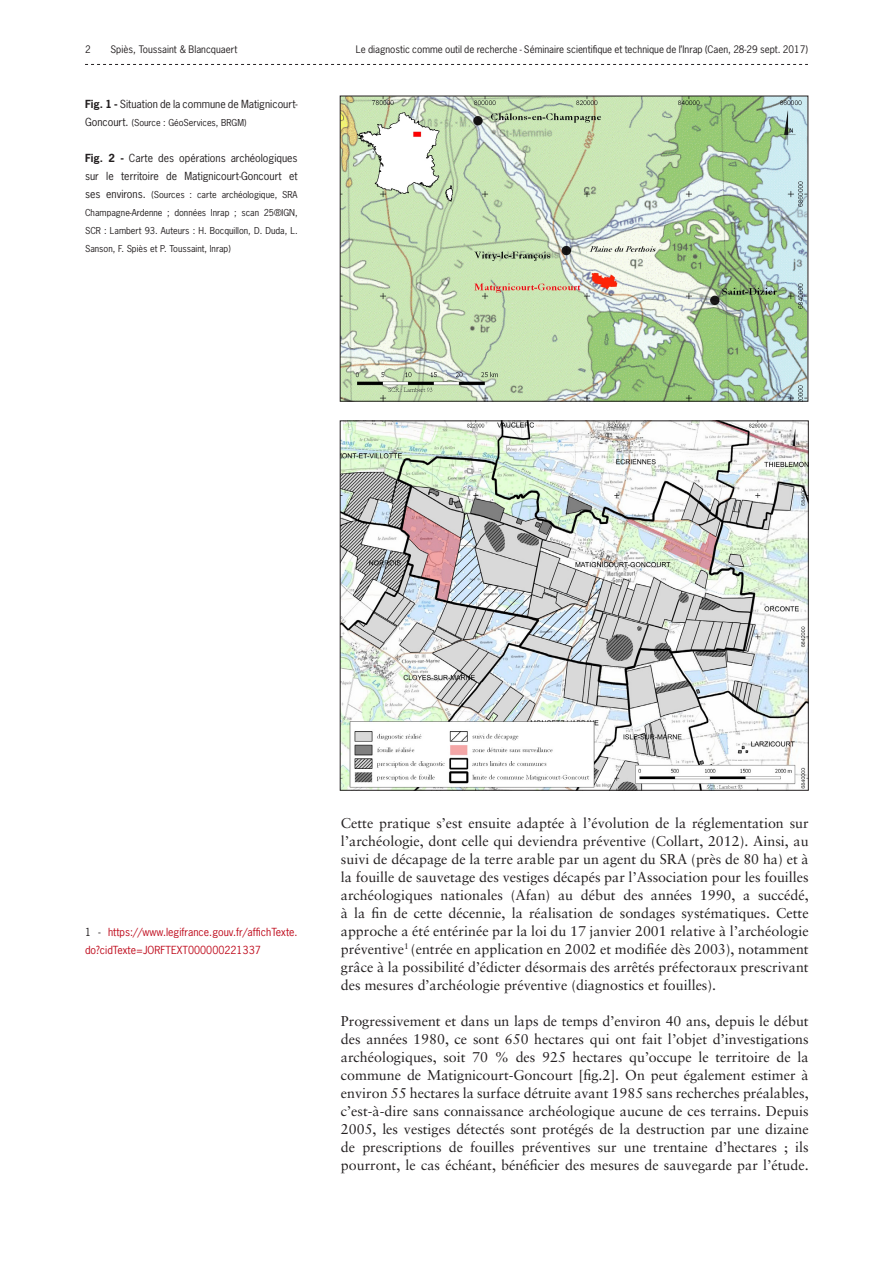
<style>
.page{position:relative;width:893px;height:1263px;background:#fff}
.page>*{position:absolute;margin:0;border:0;box-sizing:border-box;transform-origin:0 0}
.Texte{font:14.25px/18px "Sabon LT Pro";color:#231f20;text-align:justify}
.Légende{font:10.5px/18px "News Gothic Std";color:#231f20}
.Légende-2{font:10.5px/18px "News Gothic Std";color:#bf0c1d}
.t1{font:9.75px "News Gothic Std";color:#231f20}
.Légende-3{font:9px/18px "News Gothic Std";color:#231f20;text-align:justify}
.s1{font-weight:700}
.s2{font-size:10.5px}
.s3{color:#231f20}
</style>
<div class="page">
<svg style="left:85px;top:64px;width:723px;height:1px"></svg>
<img style="left:342px;top:98px;width:464px;height:302px">
<div style="left:340px;top:96px;width:468px;height:306px;border:1px solid #231f20"></div>
<img style="left:342px;top:422px;width:465px;height:367px">
<p class="t1" style="left:85px;top:43px;width:7px">2</p>
<p class="t1" style="left:111px;top:43px;width:128px">Spiès, Toussaint &amp; Blancquaert</p>
<p class="t1" style="left:356px;top:43px;width:453px">Le diagnostic comme outil de recherche - Séminaire scientifique et technique de l’Inrap (Caen, 28-29 sept. 2017)</p>
<p class="Légende" style="left:85px;top:95px;width:214px"><span class="s1">Fig. 1 -</span> Situation de la commune de Matignicourt-</p>
<p class="Légende-3" style="left:85px;top:114px;width:163px"><span class="s2">Goncourt.</span> (Source : GéoServices, BRGM)</p>
<p class="Légende" style="left:85px;top:149px;width:214px"><span class="s1">Fig. 2 -</span> Carte des opérations archéologiques sur le territoire de Matignicourt-Goncourt et</p>
<p class="Légende-3" style="left:85px;top:186px;width:214px"><span class="s2">ses environs.</span> (Sources : carte archéologique, SRA Champagne-Ardenne ; données Inrap ; scan 25®IGN, SCR : Lambert 93. Auteurs : H. Bocquillon, D. Duda, L.<br>Sanson, F. Spiès et P. Toussaint, Inrap)</p>
<p class="Légende-2" style="left:85px;top:923px;width:214px"><span class="s3">1 -</span> https://www.legifrance.gouv.fr/affichTexte. do?cidTexte=JORFTEXT000000221337</p>
<p class="Texte" style="left:341px;top:814px;width:469px">Cette pratique s’est ensuite adaptée à l’évolution de la réglementation sur l’archéologie, dont celle qui deviendra préventive (Collart, 2012). Ainsi, au suivi de décapage de la terre arable par un agent du SRA (près de 80 ha) et à la fouille de sauvetage des vestiges décapés par l’Association pour les fouilles archéologiques nationales (Afan) au début des années 1990, a succédé, à la fin de cette décennie, la réalisation de sondages systématiques. Cette approche a été entérinée par la loi du 17 janvier 2001 relative à l’archéologie préventive<sup>1</sup> (entrée en application en 2002 et modifiée dès 2003), notamment grâce à la possibilité d’édicter désormais des arrêtés préfectoraux prescrivant des mesures d’archéologie préventive (diagnostics et fouilles).</p>
<p class="Texte" style="left:341px;top:1012px;width:469px">Progressivement et dans un laps de temps d’environ 40 ans, depuis le début des années 1980, ce sont 650 hectares qui ont fait l’objet d’investigations archéologiques, soit 70 % des 925 hectares qu’occupe le territoire de la commune de Matignicourt-Goncourt [fig.2]. On peut également estimer à environ 55 hectares la surface détruite avant 1985 sans recherches préalables, c’est-à-dire sans connaissance archéologique aucune de ces terrains. Depuis 2005, les vestiges détectés sont protégés de la destruction par une dizaine de prescriptions de fouilles préventives sur une trentaine d’hectares ; ils pourront, le cas échéant, bénéficier des mesures de sauvegarde par l’étude.</p>
</div>
